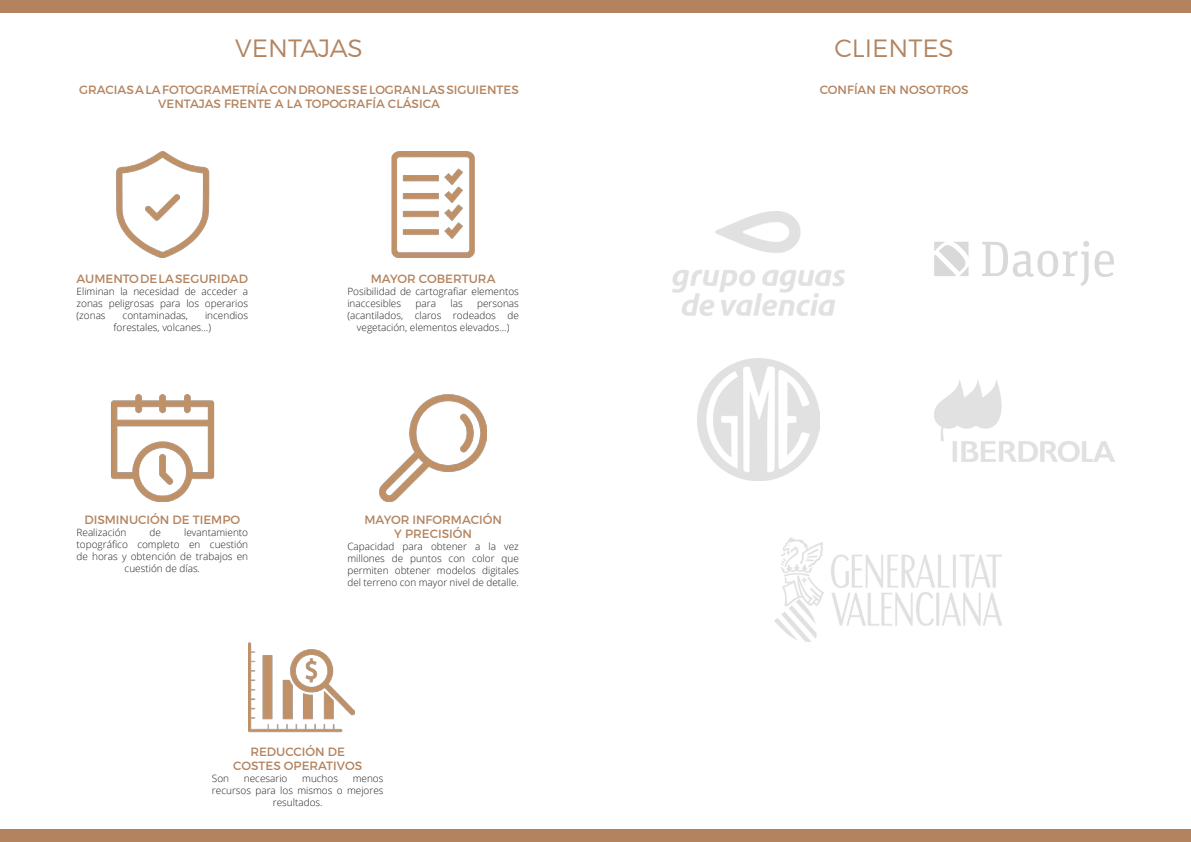
<style>
.page{position:relative;width:1191px;height:842px;background:#fff}
.page>*{position:absolute;margin:0;border:0;box-sizing:border-box;transform-origin:0 0}
.t1{font:300 25px "Montserrat";color:#b38460}
.t2{font:12px/14.4px "Montserrat";color:#b3835f;text-align:center}
.t3{font:300 10px/12px "Open Sans";color:#231f20;text-align:justify}
</style>
<div class="page">
<div style="left:0;top:0;width:1191px;height:13px;background:#b38360"></div>
<div style="left:0;top:829px;width:1191px;height:13px;background:#b38360"></div>
<img style="left:116px;top:151px;width:94px;height:107px">
<img style="left:391px;top:151px;width:84px;height:107px">
<img style="left:110px;top:395px;width:105px;height:106px">
<img style="left:380px;top:395px;width:106px;height:106px">
<img style="left:248px;top:642px;width:107px;height:91px">
<img style="left:672px;top:211px;width:172px;height:105px">
<img style="left:934px;top:380px;width:180px;height:82px">
<img style="left:697px;top:358px;width:122px;height:122px">
<img style="left:774px;top:537px;width:227px;height:105px">
<svg style="left:934px;top:242px;width:34px;height:34px"></svg>
<svg style="left:982px;top:241px;width:132px;height:45px"></svg>
<p class="t1" style="left:235px;top:33px;width:129px">VENTAJAS</p>
<p class="t2" style="left:79px;top:82px;width:441px">GRACIAS A LA FOTOGRAMETRÍA CON DRONES SE LOGRAN LAS SIGUIENTES<br>VENTAJAS FRENTE A LA TOPOGRAFÍA CLÁSICA</p>
<p class="t2" style="left:77px;top:271px;width:173px">AUMENTO DE LA SEGURIDAD</p>
<p class="t3" style="left:77px;top:285px;width:173px">Eliminan la necesidad de acceder a zonas peligrosas para los operarios (zonas</p>
<p class="t3" style="left:114px;top:309px;width:136px;text-indent:91px">incendios forestales, volcanes…)</p>
<p class="t3" style="left:123px;top:309px;width:67px">contaminadas,</p>
<p class="t2" style="left:84px;top:512px;width:157px">DISMINUCIÓN DE TIEMPO</p>
<p class="t3" style="left:77px;top:526px;width:51px">Realización</p>
<p class="t3" style="left:150px;top:526px;width:13px">de</p>
<p class="t3" style="left:184px;top:526px;width:65px">levantamiento</p>
<p class="t3" style="left:77px;top:538px;width:173px">topográfico completo en cuestión</p>
<p class="t3" style="left:77px;top:550px;width:173px">de horas y obtención de trabajos en</p>
<p class="t3" style="left:125px;top:562px;width:77px">cuestión de días.</p>
<p class="t2" style="left:371px;top:271px;width:126px">MAYOR COBERTURA</p>
<p class="t3" style="left:347px;top:285px;width:173px">Posibilidad de cartografiar elementos inaccesibles</p>
<p class="t3" style="left:415px;top:297px;width:22px">para</p>
<p class="t3" style="left:450px;top:297px;width:14px">las</p>
<p class="t3" style="left:477px;top:297px;width:43px">personas</p>
<p class="t3" style="left:347px;top:309px;width:173px">(acantilados, claros rodeados de</p>
<p class="t3" style="left:357px;top:321px;width:154px">vegetación, elementos elevados…)</p>
<p class="t2" style="left:364px;top:512px;width:139px">MAYOR INFORMACIÓN</p>
<p class="t2" style="left:394px;top:527px;width:79px">Y PRECISIÓN</p>
<p class="t3" style="left:347px;top:540px;width:173px">Capacidad para obtener a la vez millones de puntos con color que permiten obtener modelos digitales del terreno con mayor nivel de detalle.</p>
<p class="t2" style="left:250px;top:744px;width:96px">REDUCCIÓN DE</p>
<p class="t2" style="left:233px;top:759px;width:131px">COSTES OPERATIVOS</p>
<p class="t3" style="left:212px;top:772px;width:19px">Son</p>
<p class="t3" style="left:244px;top:772px;width:45px">necesario</p>
<p class="t3" style="left:302px;top:772px;width:37px">muchos</p>
<p class="t3" style="left:353px;top:772px;width:32px">menos</p>
<p class="t3" style="left:212px;top:784px;width:173px">recursos para los mismos o mejores</p>
<p class="t3" style="left:273px;top:796px;width:51px">resultados.</p>
<p class="t1" style="left:834px;top:33px;width:121px">CLIENTES</p>
<p class="t2" style="left:819px;top:82px;width:150px">CONFÍAN EN NOSOTROS</p>
</div>
